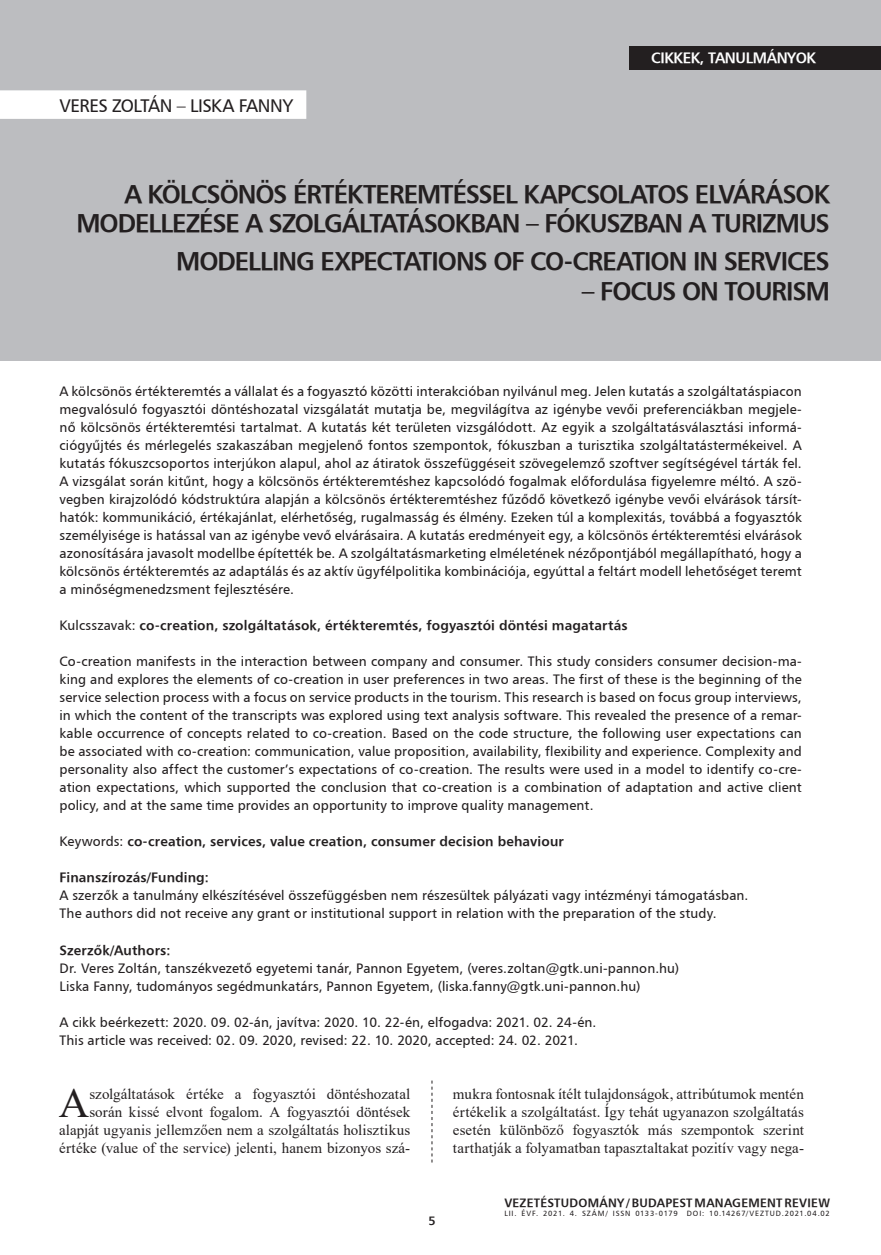
<style>
.page{position:relative;width:881px;height:1255px;background:#fff}
.page>*{position:absolute;margin:0;border:0;box-sizing:border-box;transform-origin:0 0}
.Iniciálé{font:42.15px "Times New Roman";color:#231f20}
.kenyérszöveg_opcioná{font:25.5px/29.4px "H Humanist 777 BT Bold";letter-spacing:-.04em;color:#231f20;text-align:right}
.kenyérszöveg_opcioná-2{font:18px "H Humanist 777 BT";letter-spacing:-.025em;color:#231f20}
.Iniciálé-2{font:15px/18px "Times New Roman";letter-spacing:.005em;color:#231f20;text-align:right}
.t1{font:15px "H Humanist 777 BT Bold";letter-spacing:-.025em;color:#fff}
.Kezdő_oldal_bevezető{font:13.5px/18px "H Humanist 777 BT";letter-spacing:.005em;color:#231f20;text-align:justify}
.Kezdő_oldal_bevezető-2{font:13.5px "H Humanist 777 BT Bold";letter-spacing:.01em;color:#231f20}
.t2{font:12px "H Humanist 777 BT Bold";letter-spacing:.02em;color:#231f20}
.t3{font:7.5px "H Humanist 777 BT";letter-spacing:.105em;color:#231f20}
.s1{font-family:"H Humanist 777 BT"}
</style>
<div class="page">
<svg style="left:431px;top:1080px;width:1px;height:82px"></svg>
<div style="left:0;top:0;width:880px;height:360px;background:#bcbdc0"></div>
<div style="left:629px;top:46px;width:251px;height:23px;background:#231f20"></div>
<div style="left:0;top:90px;width:306px;height:29px;background:#fff"></div>
<p class="kenyérszöveg_opcioná-2" style="left:60px;top:94px;width:235px">VERES ZOLTÁN – LISKA FANNY</p>
<p class="t1" style="left:651px;top:49px;width:166px">CIKKEK, TANULMÁNYOK</p>
<p class="kenyérszöveg_opcioná" style="left:76px;top:179px;width:754px">A KÖLCSÖNÖS ÉRTÉKTEREMTÉSSEL KAPCSOLATOS ELVÁRÁSOK<br>MODELLEZÉSE A SZOLGÁLTATÁSOKBAN – FÓKUSZBAN A TURIZMUS</p>
<p class="kenyérszöveg_opcioná" style="left:176px;top:246px;width:655px">MODELLING EXPECTATIONS OF CO-CREATION IN SERVICES</p>
<p class="kenyérszöveg_opcioná" style="left:581px;top:275px;width:249px">– FOCUS ON TOURISM</p>
<p class="Kezdő_oldal_bevezető" style="left:60px;top:382px;width:743px">A kölcsönös értékteremtés a vállalat és a fogyasztó közötti interakcióban nyilvánul meg. Jelen kutatás a szolgáltatáspiacon megvalósuló fogyasztói döntéshozatal vizsgálatát mutatja be, megvilágítva az igénybe vevői preferenciákban megjele&shy;nő kölcsönös értékteremtési tartalmat. A kutatás két területen vizsgálódott. Az egyik a szolgáltatásválasztási informá&shy;ciógyűjtés és mérlegelés szakaszában megjelenő fontos szempontok, fókuszban a turisztika szolgáltatástermékeivel. A kutatás fókuszcsoportos interjúkon alapul, ahol az átiratok összefüggéseit szövegelemző szoftver segítségével tárták fel.<br>A vizsgálat során kitűnt, hogy a kölcsönös értékteremtéshez kapcsolódó fogalmak előfordulása figyelemre méltó. A szö&shy;vegben kirajzolódó kódstruktúra alapján a kölcsönös értékteremtéshez fűződő következő igénybe vevői elvárások társít&shy;hatók: kommunikáció, értékajánlat, elérhetőség, rugalmasság és élmény. Ezeken túl a komplexitás, továbbá a fogyasztók személyisége is hatással van az igénybe vevő elvárásaira. A kutatás eredményeit egy, a kölcsönös értékteremtési elvárások azonosítására javasolt modellbe építették be. A szolgáltatásmarketing elméletének nézőpontjából megállapítható, hogy a kölcsönös értékteremtés az adaptálás és az aktív ügyfélpolitika kombinációja, egyúttal a feltárt modell lehetőséget teremt a minőségmenedzsment fejlesztésére.</p>
<p class="Kezdő_oldal_bevezető-2" style="left:60px;top:617px;width:569px"><span class="s1">Kulcsszavak:</span> co-creation, szolgáltatások, értékteremtés, fogyasztói döntési magatartás</p>
<p class="Kezdő_oldal_bevezető" style="left:60px;top:652px;width:743px">Co-creation manifests in the interaction between company and consumer. This study considers consumer decision-ma&shy;king and explores the elements of co-creation in user preferences in two areas. The first of these is the beginning of the service selection process with a focus on service products in the tourism. This research is based on focus group interviews, in which the content of the transcripts was explored using text analysis software. This revealed the presence of a remar&shy;kable occurrence of concepts related to co-creation. Based on the code structure, the following user expectations can be associated with co-creation: communication, value proposition, availability, flexibility and experience. Complexity and personality also affect the customer’s expectations of co-creation. The results were used in a model to identify co-cre&shy;ation expectations, which supported the conclusion that co-creation is a combination of adaptation and active client policy, and at the same time provides an opportunity to improve quality management.</p>
<p class="Kezdő_oldal_bevezető-2" style="left:60px;top:833px;width:505px"><span class="s1">Keywords:</span> co-creation, services, value creation, consumer decision behaviour</p>
<p class="Kezdő_oldal_bevezető-2" style="left:60px;top:869px;width:151px">Finanszírozás/Funding:</p>
<p class="Kezdő_oldal_bevezető" style="left:60px;top:886px;width:690px">A szerzők a tanulmány elkészítésével összefüggésben nem részesültek pályázati vagy intézményi támogatásban.</p>
<p class="Kezdő_oldal_bevezető" style="left:60px;top:904px;width:658px">The authors did not receive any grant or institutional support in relation with the preparation of the study.</p>
<p class="Kezdő_oldal_bevezető-2" style="left:60px;top:941px;width:112px">Szerzők/Authors:</p>
<p class="Kezdő_oldal_bevezető" style="left:60px;top:958px;width:621px">Dr. Veres Zoltán, tanszékvezető egyetemi tanár, Pannon Egyetem, (veres.zoltan@gtk.uni-pannon.hu)</p>
<p class="Kezdő_oldal_bevezető" style="left:60px;top:976px;width:582px">Liska Fanny, tudományos segédmunkatárs, Pannon Egyetem, (liska.fanny@gtk.uni-pannon.hu)</p>
<p class="Kezdő_oldal_bevezető" style="left:60px;top:1012px;width:538px">A cikk beérkezett: 2020. 09. 02-án, javítva: 2020. 10. 22-én, elfogadva: 2021. 02. 24-én.</p>
<p class="Kezdő_oldal_bevezető" style="left:60px;top:1030px;width:520px">This article was received: 02. 09. 2020, revised: 22. 10. 2020, accepted: 24. 02. 2021.</p>
<p class="Iniciálé" style="left:59px;top:1072px;width:32px">A</p>
<p class="Iniciálé-2" style="left:59px;top:1084px;width:352px">szolgáltatások értéke a fogyasztói döntéshozatal során kissé elvont fogalom. A fogyasztói döntések alapját ugyanis jellemzően nem a szolgáltatás holisztikus értéke (value of the service) jelenti, hanem bizonyos szá-</p>
<p class="Iniciálé-2" style="left:452px;top:1084px;width:352px;text-align:justify">mukra fontosnak ítélt tulajdonságok, attribútumok mentén értékelik a szolgáltatást. Így tehát ugyanazon szolgáltatás esetén különböző fogyasztók más szempontok szerint tarthatják a folyamatban tapasztaltakat pozitív vagy nega-</p>
<p class="t2" style="left:428px;top:1212px;width:9px">5</p>
<p class="t2" style="left:504px;top:1194px;width:327px">VEZETÉSTUDOMÁNY / BUDAPEST MANAGEMENT REVIEW</p>
<p class="t3" style="left:504px;top:1208px;width:327px">LII. ÉVF. 2021. 4. SZÁM/ ISSN 0133-0179 DOI: 10.14267/VEZTUD.2021.04.02</p>
</div>
